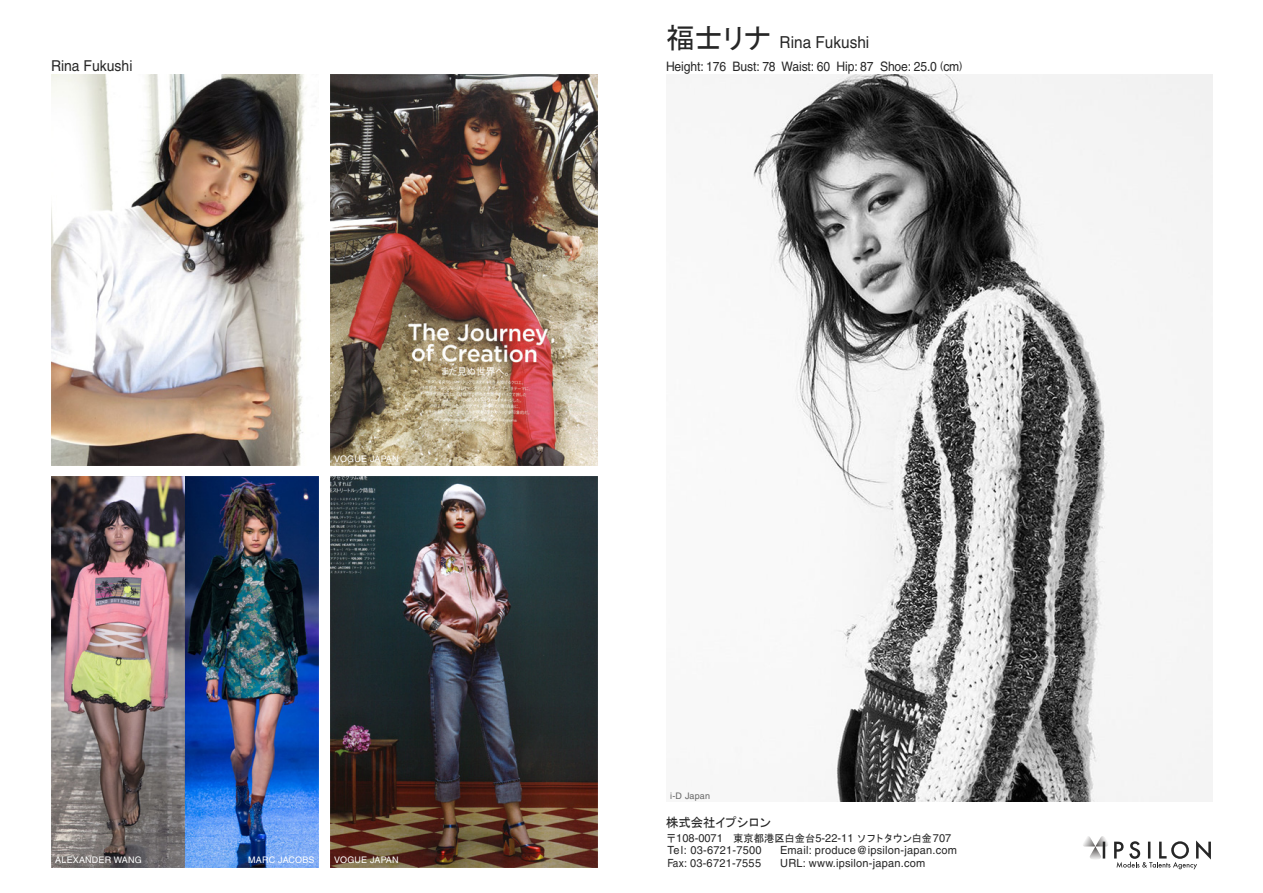
<style>
.page{position:relative;width:1263px;height:893px;background:#fff}
.page>*{position:absolute;margin:0;border:0;box-sizing:border-box;transform-origin:0 0}
.t1{font:16.5px "Helvetica";color:#262626;scale:.93 1}
.t2{font:15px "Helvetica";color:#262626;scale:.93 1}
.t3{font:13.05px "Helvetica";letter-spacing:-.01em;color:#262626;scale:.93 1}
.t4{font:12.75px "MS Gothic";letter-spacing:-.06em;color:#262626}
.t5{font:11.25px "Helvetica";letter-spacing:.02em;color:#262626}
.t6{font:11.25px/12.8px "Helvetica";color:#262626}
.t7{font:11.25px "Helvetica";letter-spacing:.02em;color:#262626;scale:.9 1}
.t8{font:9px "Helvetica";letter-spacing:.02em;color:#fff}
.t9{font:9px "Helvetica";letter-spacing:.02em;color:#666}
.s1{font-family:"MS P Gothic";font-size:28.5px}
.s2{font-size:10.5px}
.s3{font-family:"MS Gothic";font-size:10.5px}
</style>
<div class="page">
<img style="left:51px;top:75px;width:256px;height:391px">
<img style="left:330px;top:75px;width:268px;height:391px">
<img style="left:51px;top:476px;width:268px;height:391px">
<img style="left:330px;top:476px;width:268px;height:391px">
<img style="left:679px;top:75px;width:533px;height:727px">
<svg style="left:1083px;top:836px;width:128px;height:33px"></svg>
<h1 class="t1" style="left:666px;top:33px;width:220px"><span class="s1">福士リナ</span> Rina Fukushi</h1>
<h2 class="t2" style="left:51px;top:57px;width:89px">Rina Fukushi</h2>
<p class="t3" style="left:666px;top:58px;width:320px">Height: 176 Bust: 78 Waist: 60 Hip: 87 Shoe: 25.0 <span class="s2">(</span>cm<span class="s2">)</span></p>
<p class="t8" style="left:334px;top:453px;width:66px">VOGUE JAPAN</p>
<p class="t8" style="left:55px;top:855px;width:88px">ALEXANDER WANG</p>
<p class="t8" style="left:248px;top:855px;width:68px">MARC JACOBS</p>
<p class="t8" style="left:334px;top:855px;width:66px">VOGUE JAPAN</p>
<p class="t9" style="left:670px;top:790px;width:41px">i-D Japan</p>
<p class="t4" style="left:666px;top:816px;width:107px">株式会社イプシロン</p>
<p class="t6" style="left:666px;top:831px;width:287px"><span class="s3">〒</span>108-0071 <span class="s3">東京都港区白金台</span>5-22-11 <span class="s3">ソフトタウン白金</span>707<br>Tel: 03-6721-7500</p>
<p class="t5" style="left:780px;top:844px;width:178px">Email: produce@ipsilon-japan.com</p>
<p class="t7" style="left:667px;top:857px;width:106px">Fax: 03-6721-7555</p>
<p class="t5" style="left:780px;top:857px;width:147px">URL: www.ipsilon-japan.com</p>
</div>
